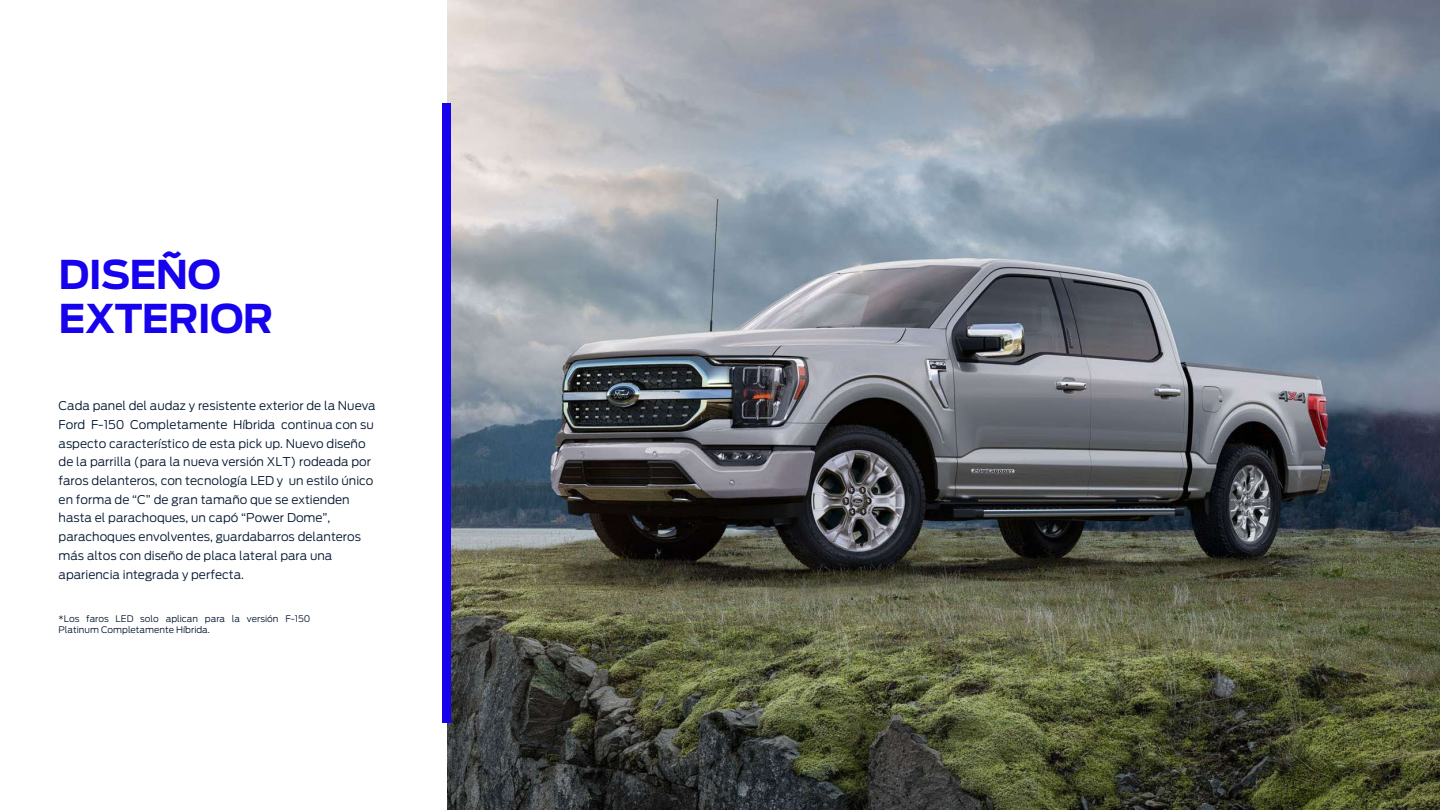
<style>
.page{position:relative;width:1440px;height:810px;background:#fff}
.page>*{position:absolute;margin:0;border:0;box-sizing:border-box;transform-origin:0 0}
.t1{font:700 39.38px/44.5px "Ford Antenna";letter-spacing:-.02em;color:#1702ed}
.t2{font:300 12px/18.8px "Ford Antenna";color:#00142e}
.t3{font:300 9px/10.8px "Ford Antenna";color:#00142e}
</style>
<div class="page">
<img style="left:446px;top:0;width:994px;height:810px">
<div style="left:442px;top:104px;width:8px;height:619px;background:#1702ed"></div>
<h1 class="t1" style="left:59px;top:248px;width:216px">DISEÑO<br>EXTERIOR</h1>
<p class="t2" style="left:59px;top:395px;width:319px">Cada panel del audaz y resistente exterior de la Nueva Ford F-150 Completamente Híbrida continua con su aspecto característico de esta pick up. Nuevo diseño de la parrilla (para la nueva versión XLT) rodeada por faros delanteros, con tecnología LED y un estilo único en forma de “C” de gran tamaño que se extienden hasta el parachoques, un capó “Power Dome”, parachoques envolventes, guardabarros delanteros más altos con diseño de placa lateral para una apariencia integrada y perfecta.</p>
<p class="t3" style="left:59px;top:612px;width:253px">*Los faros LED solo aplican para la versión F-150<br>Platinum Completamente Híbrida.</p>
</div>
